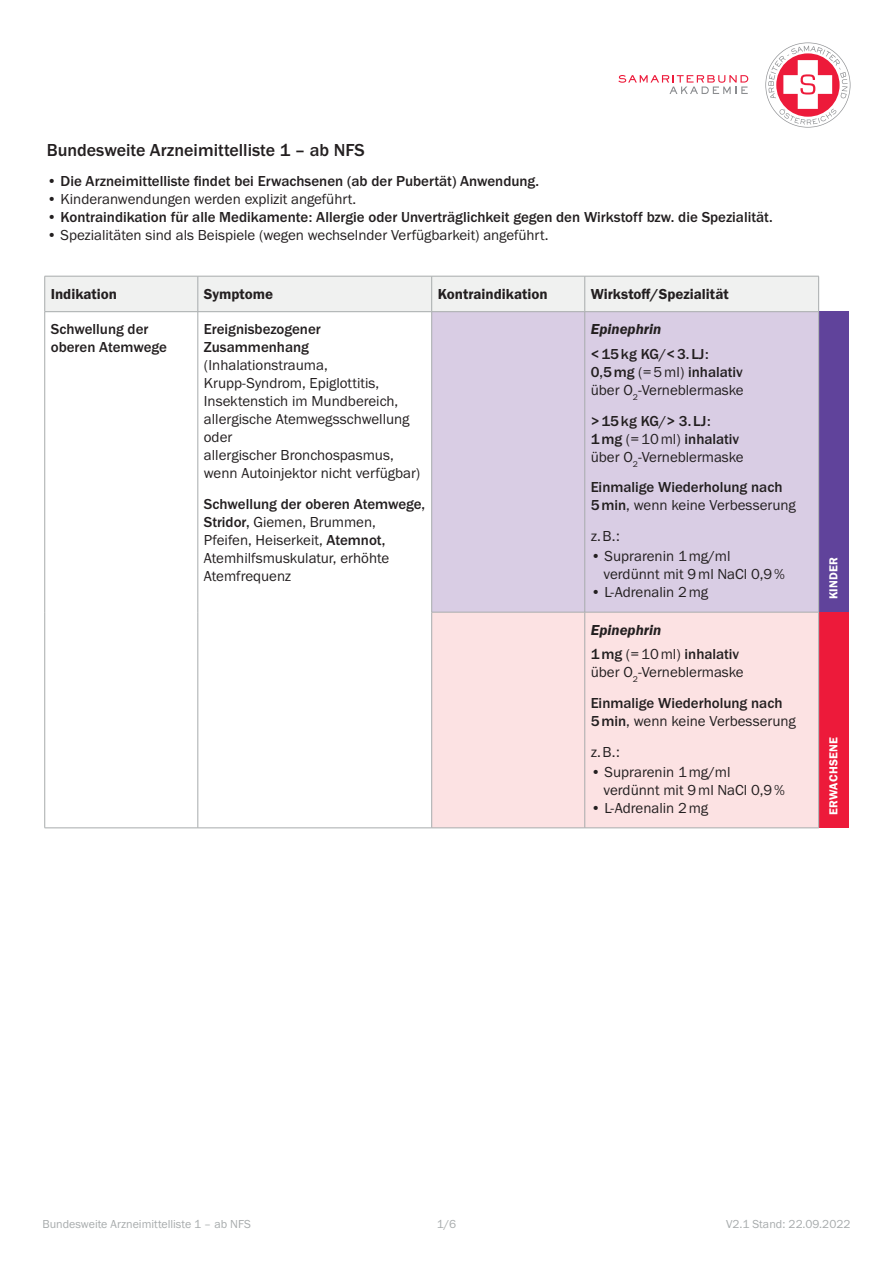
<style>
.page{position:relative;width:893px;height:1263px;background:#fff}
.page>*{position:absolute;margin:0;border:0;box-sizing:border-box;transform-origin:0 0}
.t1{font:500 18px "Franklin Gothic URW";color:#231f20}
.t2{font:15px/18px "Franklin Gothic URW Boo";color:#231f20}
.t3{font:500 15px/18px "Franklin Gothic URW";color:#231f20}
.t4{font:15px "Franklin Gothic URW Dem";color:#231f20}
.t5{font:15px "Franklin Gothic URW Dem Ita";color:#231f20}
.t6{font:12px "Franklin Gothic URW Boo";color:#a7abac}
.t7{font:12px "Franklin Gothic URW Dem";letter-spacing:.02em;color:#fff}
.s1{font-family:"Franklin Gothic URW";font-weight:500}
.s2{font-family:"Franklin Gothic URW Boo";font-weight:400}
</style>
<div class="page">
<svg style="left:765px;top:43px;width:85px;height:85px"></svg>
<svg style="left:618px;top:75px;width:130px;height:19px"></svg>
<div style="left:45px;top:277px;width:773px;height:34px;background:#f0f1f0"></div>
<div style="left:432px;top:312px;width:386px;height:300px;background:#d9cde4"></div>
<div style="left:819px;top:312px;width:29px;height:300px;background:#60439b"></div>
<div style="left:432px;top:613px;width:386px;height:215px;background:#fce2e3"></div>
<div style="left:819px;top:612px;width:29px;height:216px;background:#ed1a3a"></div>
<hr style="left:45px;top:276px;width:153px;height:1px;background:#a7abac">
<hr style="left:44px;top:276px;width:1px;height:35px;background:#a7abac">
<hr style="left:198px;top:276px;width:234px;height:1px;background:#a7abac">
<hr style="left:198px;top:276px;width:1px;height:35px;background:#a7abac">
<hr style="left:432px;top:276px;width:153px;height:1px;background:#a7abac">
<hr style="left:431px;top:276px;width:1px;height:35px;background:#a7abac">
<hr style="left:585px;top:276px;width:234px;height:1px;background:#a7abac">
<hr style="left:584px;top:276px;width:1px;height:35px;background:#a7abac">
<hr style="left:818px;top:276px;width:1px;height:35px;background:#a7abac">
<hr style="left:45px;top:311px;width:153px;height:1px;background:#a7abac">
<hr style="left:44px;top:312px;width:1px;height:300px;background:#a7abac">
<hr style="left:198px;top:311px;width:234px;height:1px;background:#a7abac">
<hr style="left:198px;top:312px;width:1px;height:300px;background:#a7abac">
<hr style="left:44px;top:612px;width:1px;height:216px;background:#a7abac">
<hr style="left:198px;top:612px;width:1px;height:216px;background:#a7abac">
<hr style="left:432px;top:311px;width:153px;height:1px;background:#a7abac">
<hr style="left:431px;top:312px;width:1px;height:300px;background:#a7abac">
<hr style="left:585px;top:311px;width:234px;height:1px;background:#a7abac">
<hr style="left:584px;top:312px;width:1px;height:300px;background:#a7abac">
<hr style="left:818px;top:312px;width:1px;height:300px;background:#a7abac">
<hr style="left:431px;top:612px;width:154px;height:1px;background:#a7abac">
<hr style="left:431px;top:612px;width:1px;height:216px;background:#a7abac">
<hr style="left:585px;top:612px;width:234px;height:1px;background:#a7abac">
<hr style="left:584px;top:612px;width:1px;height:216px;background:#a7abac">
<hr style="left:818px;top:612px;width:1px;height:216px;background:#a7abac">
<hr style="left:45px;top:828px;width:153px;height:1px;background:#a7abac">
<hr style="left:198px;top:828px;width:234px;height:1px;background:#a7abac">
<hr style="left:432px;top:828px;width:153px;height:1px;background:#a7abac">
<hr style="left:585px;top:828px;width:234px;height:1px;background:#a7abac">
<p class="t1" style="left:47px;top:138px;width:320px">Bundesweite Arzneimittelliste 1 – ab NFS</p>
<p class="t3" style="left:47px;top:172px;width:494px">• Die Arzneimittelliste findet bei Erwachsenen (ab der Pubertät) Anwendung.</p>
<p class="t2" style="left:47px;top:190px;width:311px">• Kinderanwendungen werden explizit angeführt.</p>
<p class="t3" style="left:47px;top:208px;width:727px">• Kontraindikation für alle Medikamente: Allergie oder Unverträglichkeit gegen den Wirkstoff bzw. die Spezialität.</p>
<p class="t2" style="left:47px;top:226px;width:503px">• Spezialitäten sind als Beispiele (wegen wechselnder Verfügbarkeit) angeführt.</p>
<p class="t4" style="left:51px;top:285px;width:68px">Indikation</p>
<p class="t4" style="left:204px;top:285px;width:71px">Symptome</p>
<p class="t4" style="left:438px;top:285px;width:111px">Kontraindikation</p>
<p class="t4" style="left:591px;top:285px;width:139px">Wirkstoff/Spezialität</p>
<p class="t3" style="left:51px;top:320px;width:118px">Schwellung der oberen Atemwege</p>
<p class="t3" style="left:204px;top:320px;width:118px">Ereignisbezogener<br>Zusammenhang</p>
<p class="t2" style="left:204px;top:356px;width:218px">(Inhalationstrauma,<br>Krupp-Syndrom, Epiglottitis,<br>Insektenstich im Mundbereich, allergische Atemwegsschwellung oder<br>allergischer Bronchospasmus, wenn Autoinjektor nicht verfügbar)</p>
<p class="t3" style="left:204px;top:495px;width:223px">Schwellung der oberen Atemwege,</p>
<p class="t2" style="left:204px;top:513px;width:187px"><span class="s1">Stridor,</span> Giemen, Brummen,<br>Pfeifen, Heiserkeit, <span class="s1">Atemnot,<br></span>Atemhilfsmuskulatur, erhöhte<br>Atemfrequenz</p>
<p class="t5" style="left:591px;top:320px;width:72px">Epinephrin</p>
<p class="t3" style="left:591px;top:345px;width:154px">&lt;15kg KG/&lt;3. LJ:<br>0,5mg <span class="s2">(=5ml)</span> inhalativ</p>
<p class="t2" style="left:591px;top:381px;width:154px">über O<sub>2</sub>-Verneblermaske</p>
<p class="t3" style="left:591px;top:411px;width:150px">&gt;15kg KG/&gt; 3. LJ:<br>1mg <span class="s2">(=10ml)</span> inhalativ</p>
<p class="t2" style="left:591px;top:447px;width:154px">über O<sub>2</sub>-Verneblermaske</p>
<p class="t3" style="left:591px;top:478px;width:193px">Einmalige Wiederholung nach</p>
<p class="t2" style="left:591px;top:490px;width:207px;line-height:30.8px"><span class="s1">5min</span>, wenn keine Verbesserung z.B.:</p>
<p class="t2" style="left:603px;top:547px;width:183px;text-indent:-13px">• Suprarenin 1mg/ml verdünnt mit 9ml NaCl 0,9%</p>
<p class="t2" style="left:591px;top:583px;width:119px">• L-Adrenalin 2mg</p>
<p class="t5" style="left:591px;top:620px;width:72px">Epinephrin</p>
<p class="t3" style="left:591px;top:645px;width:150px">1mg <span class="s2">(=10ml)</span> inhalativ</p>
<p class="t2" style="left:591px;top:663px;width:154px">über O<sub>2</sub>-Verneblermaske</p>
<p class="t3" style="left:591px;top:694px;width:193px">Einmalige Wiederholung nach</p>
<p class="t2" style="left:591px;top:705px;width:207px;line-height:30.8px"><span class="s1">5min</span>, wenn keine Verbesserung z.B.:</p>
<p class="t2" style="left:603px;top:763px;width:183px;text-indent:-13px">• Suprarenin 1mg/ml verdünnt mit 9ml NaCl 0,9%</p>
<p class="t2" style="left:591px;top:799px;width:119px">• L-Adrenalin 2mg</p>
<p class="t7" style="left:826px;top:599px;width:44px;rotate:-90deg">KINDER</p>
<p class="t7" style="left:826px;top:815px;width:79px;rotate:-90deg">ERWACHSENE</p>
<p class="t6" style="left:43px;top:1217px;width:210px">Bundesweite Arzneimittelliste 1 – ab NFS</p>
<p class="t6" style="left:437px;top:1217px;width:21px">1/6</p>
<p class="t6" style="left:726px;top:1217px;width:126px">V2.1 Stand: 22.09.2022</p>
</div>
